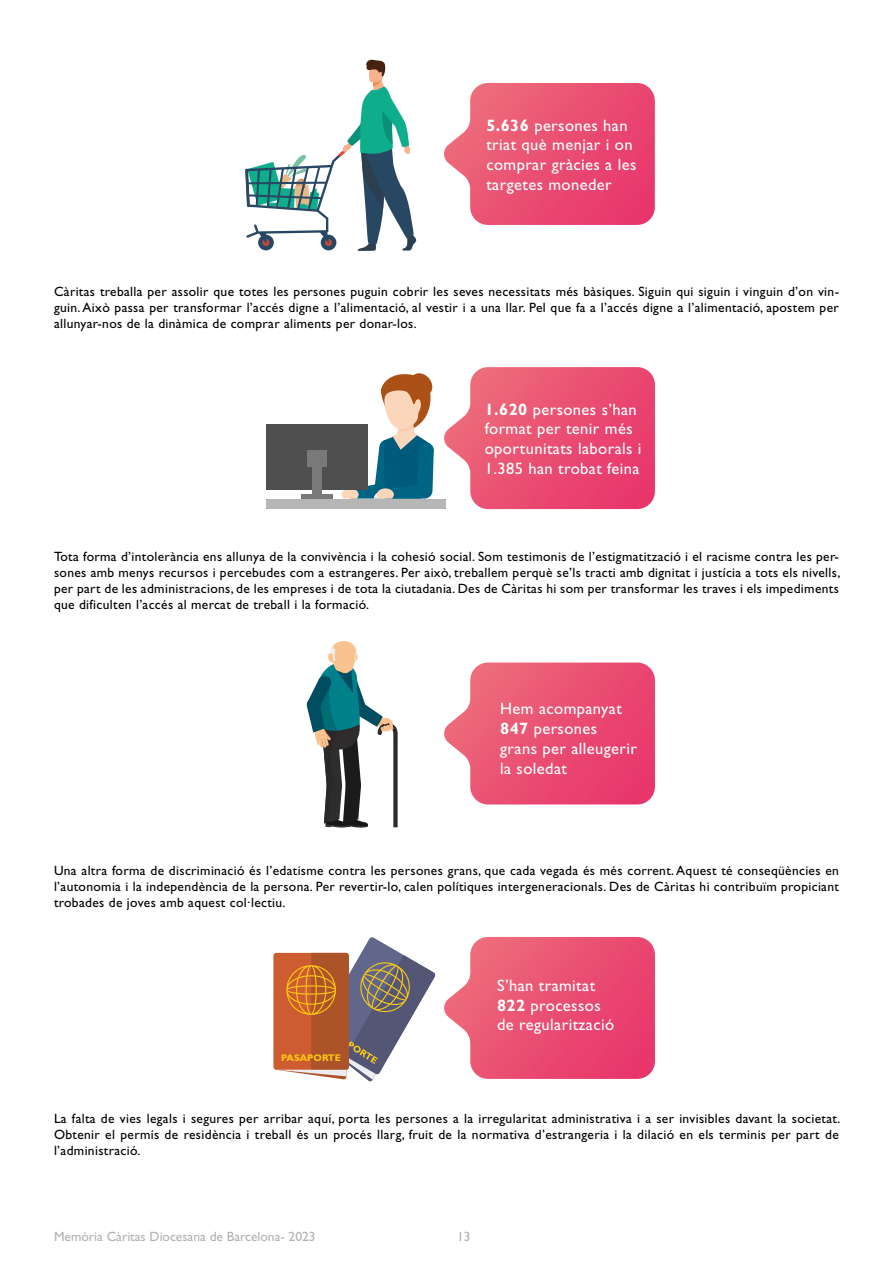
<style>
.page{position:relative;width:893px;height:1263px;background:#fff}
.page>*{position:absolute;margin:0;border:0;box-sizing:border-box;transform-origin:0 0}
.t1{font:16.5px/19.8px "Gill Sans Std";letter-spacing:.025em;color:#fff}
.t2{font:13.5px/16.2px "Gill Sans Std";letter-spacing:.025em;color:#000;text-align:justify}
.t3{font:13.5px "Gill Sans Std";color:#b3b2b2}
.t4{font:700 9.6px "Gill Sans Std";color:#fcc914}
.s1{font-weight:700}
</style>
<div class="page">
<svg style="left:444px;top:83px;width:211px;height:142px;background:#ec6181"></svg>
<svg style="left:245px;top:59px;width:172px;height:192px"></svg>
<svg style="left:443px;top:367px;width:212px;height:142px;background:#ec6281"></svg>
<svg style="left:342px;top:373px;width:92px;height:126px"></svg>
<div style="left:266px;top:499px;width:179px;height:9px;background:#b6b6b5"></div>
<div style="left:266px;top:424px;width:102px;height:65px;background:#504f4f"></div>
<div style="left:312px;top:464px;width:9px;height:34px;background:#797979"></div>
<div style="left:307px;top:450px;width:19px;height:16px;background:#797979"></div>
<div style="left:301px;top:494px;width:31px;height:5px;background:#797979"></div>
<svg style="left:444px;top:662px;width:211px;height:142px;background:#ec6181"></svg>
<svg style="left:306px;top:641px;width:92px;height:187px"></svg>
<svg style="left:444px;top:937px;width:211px;height:142px;background:#ec6181"></svg>
<div style="left:273px;top:953px;width:76px;height:117px;background:#cd5c30;border-radius:3px"></div>
<svg style="left:276px;top:937px;width:160px;height:145px"></svg>
<p class="t1" style="left:486px;top:115px;width:152px"><span class="s1">5.636</span> persones han triat què menjar i on comprar gràcies a les targetes moneder</p>
<p class="t2" style="left:54px;top:283px;width:786px">Càritas treballa per assolir que totes les persones puguin cobrir les seves necessitats més bàsiques. Siguin qui siguin i vinguin d’on vin&shy;guin. Això passa per transformar l’accés digne a l’alimentació, al vestir i a una llar. Pel que fa a l’accés digne a l’alimentació, apostem per allunyar-nos de la dinàmica de comprar aliments per donar-los.</p>
<p class="t1" style="left:485px;top:399px;width:158px"><span class="s1">1.620</span> persones s’han format per tenir més oportunitats laborals i<br>1.385 han trobat feina</p>
<p class="t2" style="left:54px;top:548px;width:788px">Tota forma d’intolerància ens allunya de la convivència i la cohesió social. Som testimonis de l’estigmatització i el racisme contra les per&shy;sones amb menys recursos i percebudes com a estrangeres. Per això, treballem perquè se’ls tracti amb dignitat i justícia a tots els nivells, per part de les administracions, de les empreses i de tota la ciutadania. Des de Càritas hi som per transformar les traves i els impediments que dificulten l’accés al mercat de treball i la formació.</p>
<p class="t1" style="left:500px;top:699px;width:138px">Hem acompanyat<br><span class="s1">847</span> persones grans per alleugerir la soledat</p>
<p class="t2" style="left:54px;top:862px;width:786px">Una altra forma de discriminació és l’edatisme contra les persones grans, que cada vegada és més corrent. Aquest té conseqüències en l’autonomia i la independència de la persona. Per revertir-lo, calen polítiques intergeneracionals. Des de Càritas hi contribuïm propiciant trobades de joves amb aquest col·lectiu.</p>
<p class="t4" style="left:281px;top:1052px;width:61px">PASAPORTE</p>
<p class="t1" style="left:497px;top:975px;width:119px">S’han tramitat<br><span class="s1">822</span> processos de regularització</p>
<p class="t2" style="left:54px;top:1110px;width:788px">La falta de vies legals i segures per arribar aquí, porta les persones a la irregularitat administrativa i a ser invisibles davant la societat.<br>Obtenir el permís de residència i treball és un procés llarg, fruit de la normativa d’estrangeria i la dilació en els terminis per part de l’administració.</p>
<p class="t3" style="left:54px;top:1229px;width:263px">Memòria Càritas Diocesana de Barcelona- 2023</p>
<p class="t3" style="left:457px;top:1229px;width:15px">13</p>
</div>
